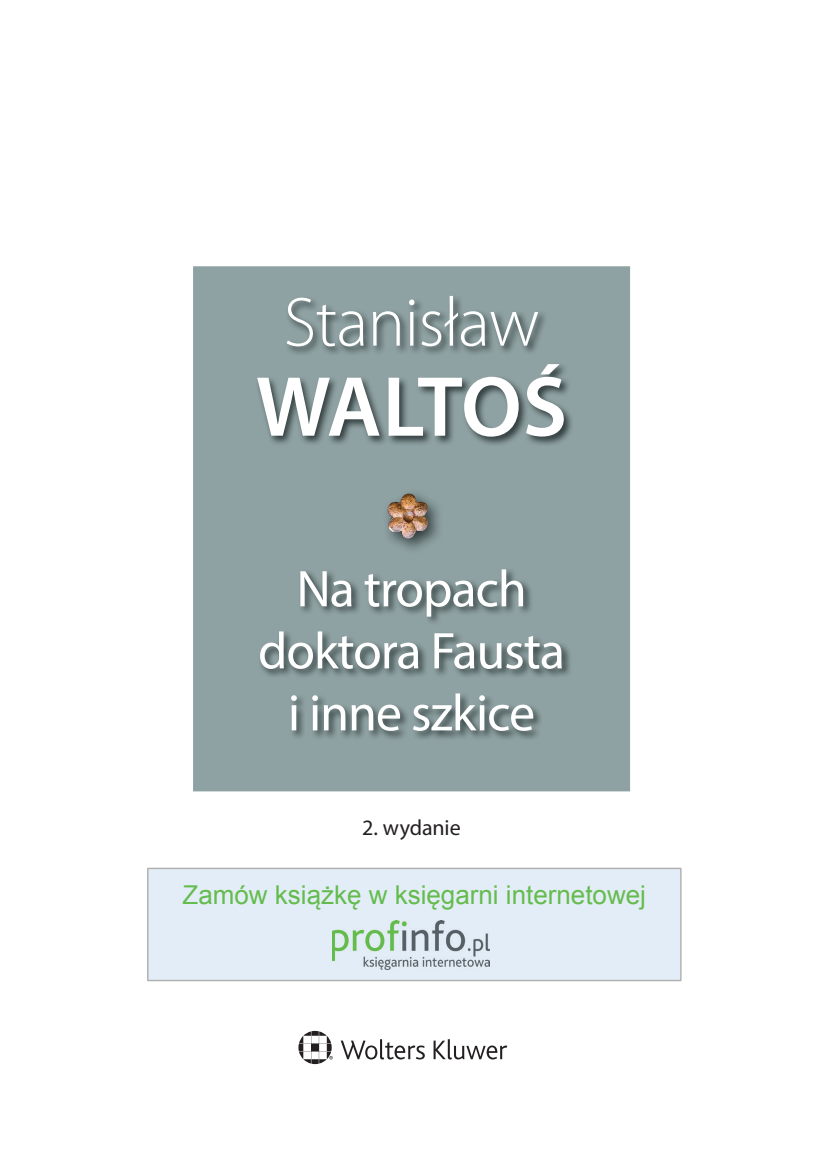
<style>
.page{position:relative;width:823px;height:1163px;background:#fff}
.page>*{position:absolute;margin:0;border:0;box-sizing:border-box;transform-origin:0 0}
.t1{font:600 86px "Myriad Pro";letter-spacing:-.02em;color:#fff}
.t2{font:300 70px "Myriad Pro";letter-spacing:-.01em;color:#fff}
.t3{font:52px/62px "Myriad Pro";letter-spacing:-.02em;color:#fff;text-align:center}
.t4{font:26px "Arial";color:#65bc4e}
.t5{font:22px "Myriad Pro";letter-spacing:-.005em;color:#231f20}
</style>
<div class="page">
<svg style="left:340px;top:1039px;width:84px;height:20px"></svg>
<svg style="left:433px;top:1039px;width:74px;height:20px"></svg>
<svg style="left:298px;top:1030px;width:34px;height:33px"></svg>
<div style="left:193px;top:266px;width:436px;height:525px;background:#8fa2a3"></div>
<img style="left:255px;top:293px;width:318px;height:154px">
<img style="left:257px;top:567px;width:314px;height:174px">
<img style="left:381px;top:487px;width:63px;height:68px">
<img style="left:385px;top:493px;width:44px;height:46px">
<svg style="left:147px;top:867px;width:534px;height:114px;background:#e0eaf3"></svg>
<div style="left:156px;top:885px;width:516px;height:33px;background:#e3edf7"></div>
<div style="left:332px;top:920px;width:164px;height:51px;background:#e3edf7"></div>
<img style="left:332px;top:920px;width:157px;height:49px">
<h2 class="t2" style="left:283px;top:280px;width:257px">Stanisław</h2>
<h1 class="t1" style="left:256px;top:352px;width:312px">WALTOŚ</h1>
<h3 class="t3" style="left:258px;top:557px;width:308px">Na tropach doktora Fausta i inne szkice</h3>
<p class="t5" style="left:362px;top:814px;width:100px">2. wydanie</p>
<p class="t4" style="left:182px;top:877px;width:465px">Zamów książkę w księgarni internetowej</p>
</div>
